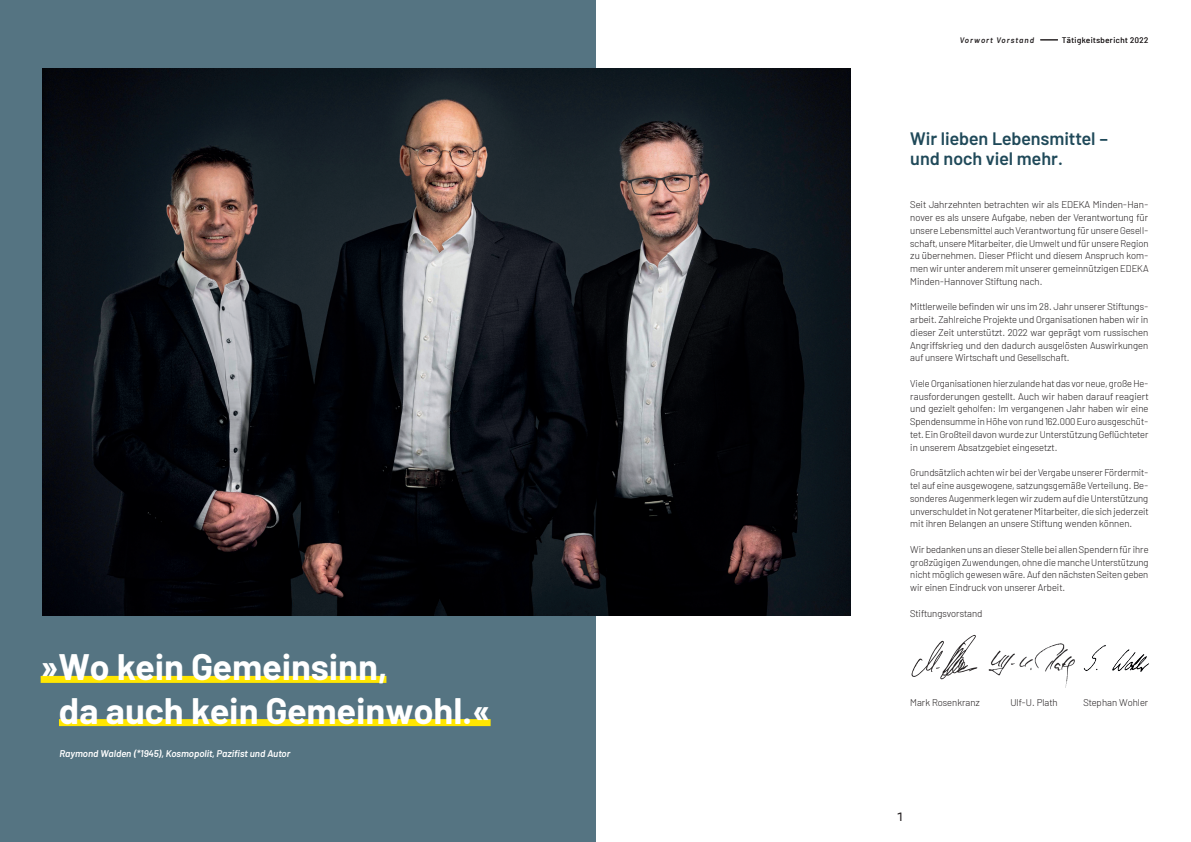
<style>
.page{position:relative;width:1191px;height:842px;background:#fff}
.page>*{position:absolute;margin:0;border:0;box-sizing:border-box;transform-origin:0 0}
.t1{font:700 36px/43.2px "Barlow";color:#fff}
.t2{font:600 18px/20px "Barlow";color:#1f4959}
.t3{font:500 12px "Barlow";color:#231f20}
.t4{font:300 9.8px/12.8px "Barlow";color:#231f20;text-align:justify}
.t5{font:italic 600 9.8px "Barlow";color:#fff}
.t6{font:8px "Barlow";letter-spacing:.06em;color:#231f20}
.t7{font:italic 600 8px "Barlow";letter-spacing:.125em;color:#231f20}
</style>
<div class="page">
<div style="left:0;top:0;width:595px;height:842px;background:#557482"></div>
<img style="left:988px;top:643px;width:87px;height:45px">
<img style="left:1083px;top:645px;width:66px;height:27px">
<img style="left:911px;top:634px;width:67px;height:46px">
<img style="left:43px;top:68px;width:807px;height:547px">
<svg style="left:1040px;top:40px;width:18px;height:1px"></svg>
<div style="left:41px;top:676px;width:345px;height:7px;background:#ffe601"></div>
<div style="left:59px;top:719px;width:431px;height:7px;background:#ffe601"></div>
<h1 class="t1" style="left:59px;top:643px;width:433px;text-indent:-18px">»Wo kein Gemeinsinn,<br>da auch kein Gemeinwohl.«</h1>
<p class="t5" style="left:59px;top:746px;width:232px">Raymond Walden (*1945), Kosmopolit, Pazifist und Autor</p>
<p class="t7" style="left:959px;top:34px;width:76px">Vorwort Vorstand</p>
<p class="t6" style="left:1062px;top:34px;width:88px">Tätigkeitsbericht 2022</p>
<h2 class="t2" style="left:910px;top:127px;width:200px">Wir lieben Lebensmittel – und noch viel mehr.</h2>
<p class="t4" style="left:910px;top:198px;width:240px">Seit Jahrzehnten betrachten wir als EDEKA Minden-Han&shy;nover es als unsere Aufgabe, neben der Verantwortung für unsere Lebensmittel auch Verantwortung für unsere Gesell&shy;schaft, unsere Mitarbeiter, die Umwelt und für unsere Region zu übernehmen. Dieser Pflicht und diesem Anspruch kom&shy;men wir unter anderem mit unserer gemeinnützigen EDEKA Minden-Hannover Stiftung nach.</p>
<p class="t4" style="left:910px;top:300px;width:240px">Mittlerweile befinden wir uns im 28. Jahr unserer Stiftungs&shy;arbeit. Zahlreiche Projekte und Organisationen haben wir in dieser Zeit unterstützt. 2022 war geprägt vom russischen Angriffskrieg und den dadurch ausgelösten Auswirkungen auf unsere Wirtschaft und Gesellschaft.</p>
<p class="t4" style="left:910px;top:376px;width:240px">Viele Organisationen hierzulande hat das vor neue, große He&shy;rausforderungen gestellt. Auch wir haben darauf reagiert und gezielt geholfen: Im vergangenen Jahr haben wir eine Spendensumme in Höhe von rund 162.000 Euro ausgeschüt&shy;tet. Ein Großteil davon wurde zur Unterstützung Geflüchteter in unserem Absatzgebiet eingesetzt.</p>
<p class="t4" style="left:910px;top:466px;width:240px">Grundsätzlich achten wir bei der Vergabe unserer Fördermit&shy;tel auf eine ausgewogene, satzungsgemäße Verteilung. Be&shy;sonderes Augenmerk legen wir zudem auf die Unterstützung unverschuldet in Not geratener Mitarbeiter, die sich jederzeit mit ihren Belangen an unsere Stiftung wenden können.</p>
<p class="t4" style="left:910px;top:542px;width:240px">Wir bedanken uns an dieser Stelle bei allen Spendern für ihre großzügigen Zuwendungen, ohne die manche Unterstützung nicht möglich gewesen wäre. Auf den nächsten Seiten geben wir einen Eindruck von unserer Arbeit.</p>
<p class="t4" style="left:910px;top:606px;width:74px">Stiftungsvorstand</p>
<p class="t4" style="left:910px;top:695px;width:71px">Mark Rosenkranz</p>
<p class="t4" style="left:1010px;top:695px;width:49px">Ulf-U. Plath</p>
<p class="t4" style="left:1083px;top:695px;width:66px">Stephan Wohler</p>
<p class="t3" style="left:897px;top:808px;width:8px">1</p>
</div>
